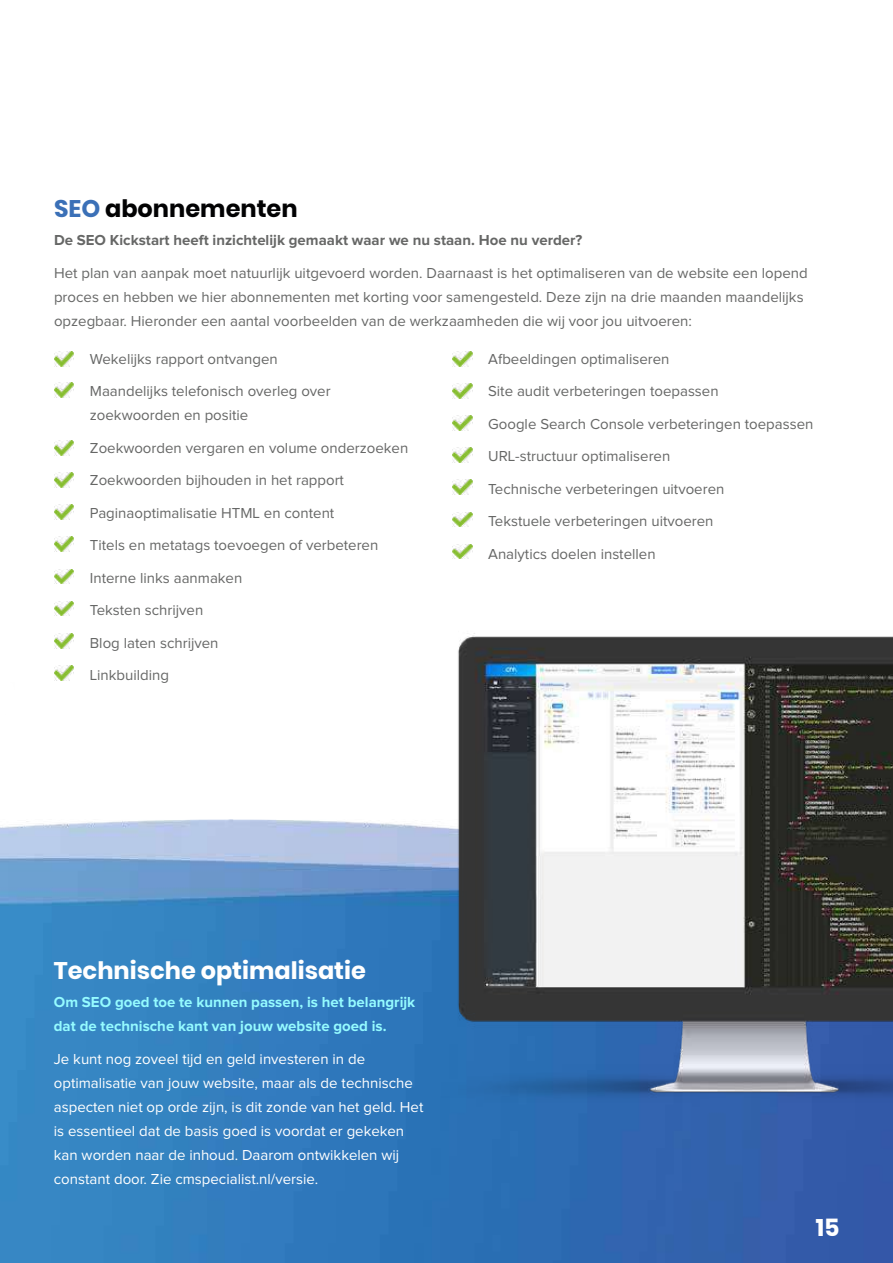
<style>
.page{position:relative;width:893px;height:1263px;background:#fff}
.page>*{position:absolute;margin:0;border:0;box-sizing:border-box;transform-origin:0 0}
.t1{font:700 24px "Poppins";color:#fff}
.t2{font:700 24px "Poppins";color:#020203}
.t3{font:15px/32.5px "Proxima Nova";color:#666766}
.t4{font:15px/24px "Proxima Nova";color:#fff}
.t5{font:700 15px/24px "Proxima Nova";color:#95fbff}
.t6{font:700 15px "Proxima Nova";color:#666766}
.s1{color:#3b70b7}
</style>
<div class="page">
<img style="left:0;top:820px;width:893px;height:443px">
<img style="left:408px;top:633px;width:485px;height:546px">
<img style="left:54px;top:352px;width:20px;height:14px">
<img style="left:54px;top:383px;width:20px;height:14px">
<img style="left:54px;top:441px;width:20px;height:14px">
<img style="left:54px;top:505px;width:20px;height:15px">
<img style="left:54px;top:473px;width:20px;height:14px">
<img style="left:54px;top:601px;width:20px;height:15px">
<img style="left:54px;top:633px;width:20px;height:15px">
<img style="left:54px;top:665px;width:20px;height:15px">
<img style="left:54px;top:569px;width:20px;height:15px">
<img style="left:54px;top:537px;width:20px;height:15px">
<img style="left:453px;top:352px;width:19px;height:14px">
<img style="left:453px;top:384px;width:19px;height:14px">
<img style="left:453px;top:416px;width:19px;height:14px">
<img style="left:453px;top:480px;width:19px;height:15px">
<img style="left:453px;top:512px;width:19px;height:15px">
<img style="left:453px;top:544px;width:19px;height:15px">
<img style="left:453px;top:448px;width:19px;height:15px">
<h1 class="t2" style="left:54px;top:195px;width:245px"><span class="s1">SEO</span> abonnementen</h1>
<p class="t6" style="left:54px;top:232px;width:530px">De SEO Kickstart heeft inzichtelijk gemaakt waar we nu staan. Hoe nu verder?</p>
<p class="t3" style="left:54px;top:261px;width:755px;line-height:24px">Het plan van aanpak moet natuurlijk uitgevoerd worden. Daarnaast is het optimaliseren van de website een lopend proces en hebben we hier abonnementen met korting voor samengesteld. Deze zijn na drie maanden maandelijks opzegbaar. Hieronder een aantal voorbeelden van de werkzaamheden die wij voor jou uitvoeren:</p>
<p class="t3" style="left:90px;top:343px;width:242px">Wekelijks rapport ontvangen<br>Maandelijks telefonisch overleg over</p>
<p class="t3" style="left:90px;top:399px;width:320px">zoekwoorden en positie<br>Zoekwoorden vergaren en volume onderzoeken<br>Zoekwoorden bijhouden in het rapport<br>Paginaoptimalisatie HTML en content<br>Titels en metatags toevoegen of verbeteren<br>Interne links aanmaken<br>Teksten schrijven<br>Blog laten schrijven<br>Linkbuilding</p>
<p class="t3" style="left:488px;top:343px;width:327px">Afbeeldingen optimaliseren<br>Site audit verbeteringen toepassen<br>Google Search Console verbeteringen toepassen URL-structuur optimaliseren<br>Technische verbeteringen uitvoeren<br>Tekstuele verbeteringen uitvoeren<br>Analytics doelen instellen</p>
<h1 class="t1" style="left:54px;top:956px;width:314px">Technische optimalisatie</h1>
<p class="t5" style="left:54px;top:990px;width:363px">Om SEO goed toe te kunnen passen, is het belangrijk dat de technische kant van jouw website goed is.</p>
<p class="t4" style="left:54px;top:1047px;width:371px">Je kunt nog zoveel tijd en geld investeren in de optimalisatie van jouw website, maar als de technische aspecten niet op orde zijn, is dit zonde van het geld. Het is essentieel dat de basis goed is voordat er gekeken kan worden naar de inhoud. Daarom ontwikkelen wij constant door. Zie cmspecialist.nl/versie.</p>
<h1 class="t1" style="left:816px;top:1213px;width:25px">15</h1>
</div>
